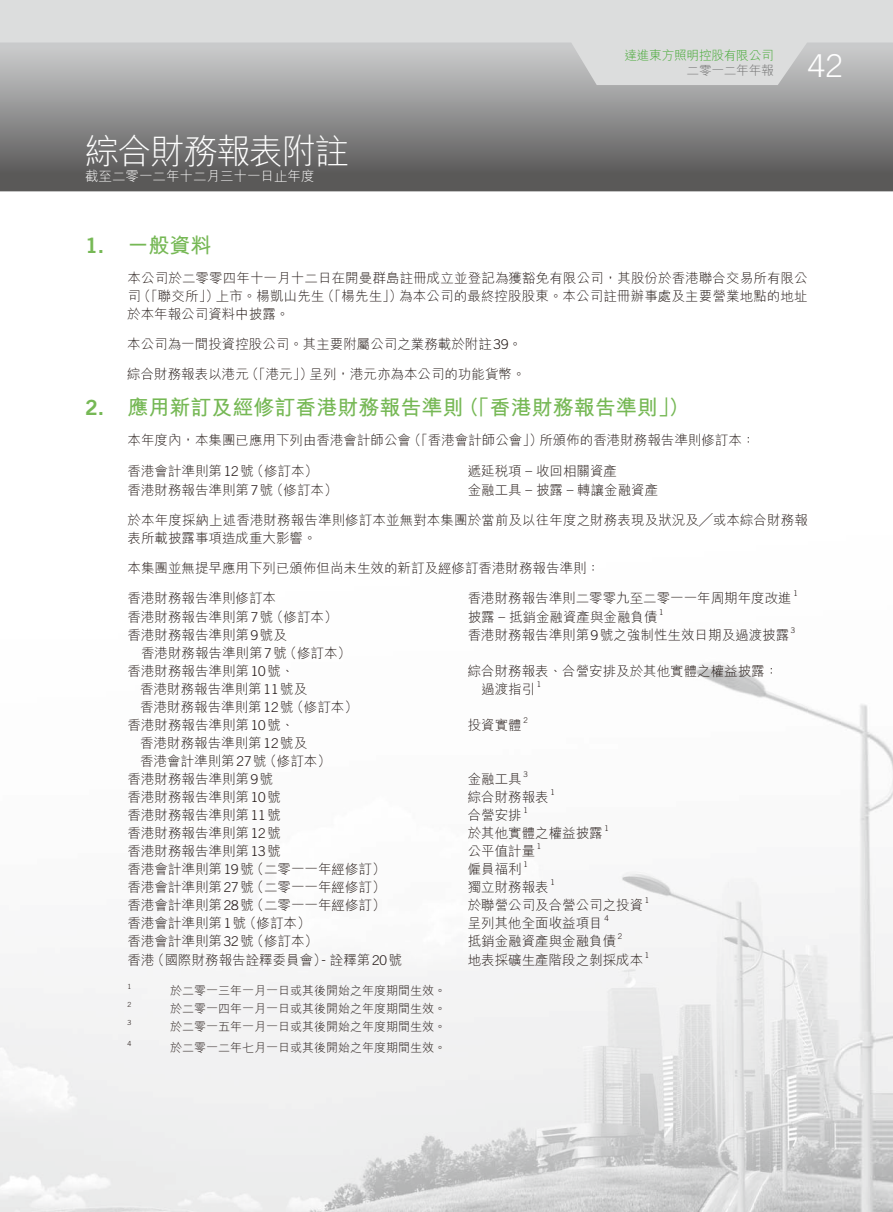
<style>
.page{position:relative;width:893px;height:1212px;background:#fff}
.page>*{position:absolute;margin:0;border:0;box-sizing:border-box;transform-origin:0 0}
.t1{font:300 34.5px "M Hei HK";letter-spacing:-.05em;color:#fff}
.t2{font:300 31.5px "Trade Gothic LT Std";color:#fff}
.t3{font:700 21px "M Hei HK";color:#76b855}
.t4{font:21px "Trade Gothic LT Std Bd 2";color:#76b855}
.t5{font:300 13.5px/18px "M Hei HK";color:#231916}
.t6{font:300 13.5px "M Hei HK";color:#fff}
.t7{font:300 12.75px "M Hei HK";letter-spacing:-.025em;color:#42a832}
.t8{font:300 12.75px "M Hei HK";letter-spacing:-.025em;color:#727272}
.t9{font:300 12px "M Hei HK";color:#231916}
.t10{font:300 7.8px "Trade Gothic LT Std";color:#231916}
.t11{font:300 7.05px "Trade Gothic LT Std";color:#231916}
.s1{font-family:"Trade Gothic LT Std"}
</style>
<div class="page">
<img style="left:0;top:191px;width:893px;height:1021px">
<div style="left:0;top:0;width:893px;height:128px;background:#dcdddd"></div>
<svg style="left:0;top:43px;width:893px;height:148px;background:#909090"></svg>
<h1 class="t1" style="left:85px;top:133px;width:265px">綜合財務報表附註</h1>
<p class="t6" style="left:85px;top:169px;width:231px">截至二零一二年十二月三十一日止年度</p>
<h3 class="t4" style="left:85px;top:232px;width:21px">1.</h3>
<h3 class="t3" style="left:128px;top:230px;width:85px">一般資料</h3>
<p class="t7" style="left:624px;top:49px;width:151px">達進東方照明控股有限公司</p>
<p class="t8" style="left:687px;top:64px;width:89px">二零一二年年報</p>
<h2 class="t2" style="left:808px;top:47px;width:37px">42</h2>
<h3 class="t4" style="left:85px;top:394px;width:21px">2.</h3>
<p class="t5" style="left:128px;top:269px;width:682px;text-align:right">本公司於二零零四年十一月十二日在開曼群島註冊成立並登記為獲豁免有限公司，其股份於香港聯合交易所有限公為本公司的最終控股股東。本公司註冊辦事處及主要營業地點的地址</p>
<p class="t5" style="left:138px;top:287px;width:83px">（「聯交所」）</p>
<p class="t5" style="left:321px;top:287px;width:83px">（「楊先生」）</p>
<p class="t5" style="left:216px;top:287px;width:110px">上市。楊凱山先生</p>
<p class="t5" style="left:127px;top:287px;width:163px">司<br>於本年報公司資料中披露。</p>
<p class="t5" style="left:127px;top:335px;width:396px">本公司為一間投資控股公司。其主要附屬公司之業務載於附註<span class="s1">39</span>。</p>
<p class="t5" style="left:310px;top:365px;width:217px">呈列，港元亦為本公司的功能貨幣。</p>
<p class="t5" style="left:245px;top:365px;width:69px">（「港元」）</p>
<p class="t5" style="left:127px;top:365px;width:123px">綜合財務報表以港元</p>
<h3 class="t3" style="left:128px;top:392px;width:337px">應用新訂及經修訂香港財務報告準則</h3>
<h3 class="t3" style="left:458px;top:392px;width:232px">（「香港財務報告準則 (「</h3>
<p class="t5" style="left:128px;top:431px;width:285px">本年度內，本集團已應用下列由香港會計師公會</p>
<p class="t5" style="left:408px;top:431px;width:136px">（「香港會計師公會」）</p>
<p class="t5" style="left:539px;top:431px;width:217px">所頒佈的香港財務報告準則修訂本：</p>
<p class="t5" style="left:251px;top:462px;width:69px">（修訂本）</p>
<p class="t5" style="left:128px;top:462px;width:128px">香港會計準則第<span class="s1">12</span>號</p>
<p class="t5" style="left:468px;top:462px;width:151px">遞延稅項 <span class="s1">–</span> 收回相關資產</p>
<p class="t5" style="left:270px;top:481px;width:69px">（修訂本）</p>
<p class="t5" style="left:128px;top:481px;width:147px">香港財務報告準則第<span class="s1">7</span>號</p>
<p class="t5" style="left:128px;top:511px;width:682px">於本年度採納上述香港財務報告準則修訂本並無對本集團於當前及以往年度之財務表現及狀況及╱或本綜合財務報表所載披露事項造成重大影響。</p>
<p class="t5" style="left:128px;top:559px;width:474px">本集團並無提早應用下列已頒佈但尚未生效的新訂及經修訂香港財務報告準則：</p>
<p class="t10" style="left:793px;top:589px;width:6px">1</p>
<p class="t5" style="left:468px;top:481px;width:192px">金融工具 <span class="s1">–</span> 披露 <span class="s1">–</span> 轉讓金融資產</p>
<p class="t5" style="left:468px;top:589px;width:326px">香港財務報告準則二零零九至二零一一年周期年度改進</p>
<p class="t5" style="left:128px;top:589px;width:150px">香港財務報告準則修訂本</p>
<p class="t5" style="left:270px;top:607px;width:69px">（修訂本）</p>
<p class="t5" style="left:128px;top:607px;width:147px">香港財務報告準則第<span class="s1">7</span>號</p>
<p class="t5" style="left:284px;top:625px;width:69px;text-indent:-156px">香港財務報告準則第<span class="s1">9</span>號及<br>（修訂本(</p>
<p class="t5" style="left:141px;top:643px;width:147px">香港財務報告準則第<span class="s1">7</span>號</p>
<p class="t5" style="left:128px;top:661px;width:168px">香港財務報告準則第<span class="s1">10</span>號、</p>
<p class="t5" style="left:290px;top:679px;width:69px;text-indent:-150px">香港財務報告準則第<span class="s1">11</span>號及<br>（修訂本(</p>
<p class="t5" style="left:140px;top:697px;width:155px">香港財務報告準則第<span class="s1">12</span>號</p>
<p class="t5" style="left:128px;top:715px;width:168px">香港財務報告準則第<span class="s1">10</span>號、</p>
<p class="t5" style="left:140px;top:733px;width:168px">香港財務報告準則第<span class="s1">12</span>號及</p>
<p class="t5" style="left:263px;top:751px;width:69px">（修訂本(</p>
<p class="t5" style="left:140px;top:751px;width:128px">香港會計準則第<span class="s1">27</span>號</p>
<p class="t5" style="left:128px;top:769px;width:147px">香港財務報告準則第<span class="s1">9</span>號</p>
<p class="t5" style="left:128px;top:787px;width:155px">香港財務報告準則第<span class="s1">10</span>號</p>
<p class="t5" style="left:128px;top:805px;width:155px">香港財務報告準則第<span class="s1">11</span>號</p>
<p class="t5" style="left:128px;top:823px;width:155px">香港財務報告準則第<span class="s1">12</span>號</p>
<p class="t5" style="left:128px;top:841px;width:155px">香港財務報告準則第<span class="s1">13</span>號</p>
<p class="t5" style="left:251px;top:859px;width:136px">（二零一一年經修訂）</p>
<p class="t5" style="left:128px;top:859px;width:128px">香港會計準則第<span class="s1">19</span>號</p>
<p class="t5" style="left:251px;top:877px;width:136px">（二零一一年經修訂）</p>
<p class="t5" style="left:128px;top:877px;width:128px">香港會計準則第<span class="s1">27</span>號</p>
<p class="t5" style="left:251px;top:895px;width:136px">（二零一一年經修訂）</p>
<p class="t5" style="left:128px;top:895px;width:128px">香港會計準則第<span class="s1">28</span>號</p>
<p class="t5" style="left:243px;top:913px;width:69px">（修訂本）</p>
<p class="t5" style="left:128px;top:913px;width:120px">香港會計準則第<span class="s1">1</span>號</p>
<p class="t5" style="left:251px;top:931px;width:69px">（修訂本）</p>
<p class="t5" style="left:128px;top:931px;width:128px">香港會計準則第<span class="s1">32</span>號</p>
<p class="t5" style="left:151px;top:950px;width:177px">（國際財務報告詮釋委員會）</p>
<p class="t5" style="left:322px;top:950px;width:82px"><span class="s1">-</span> 詮釋第<span class="s1">20</span>號</p>
<p class="t5" style="left:128px;top:950px;width:28px">香港</p>
<p class="t11" style="left:128px;top:982px;width:5px">1</p>
<p class="t9" style="left:170px;top:984px;width:277px">於二零一三年一月一日或其後開始之年度期間生效。</p>
<p class="t11" style="left:128px;top:1000px;width:5px">2</p>
<p class="t9" style="left:170px;top:1002px;width:277px">於二零一四年一月一日或其後開始之年度期間生效。</p>
<p class="t11" style="left:128px;top:1018px;width:5px">3</p>
<p class="t9" style="left:170px;top:1020px;width:277px">於二零一五年一月一日或其後開始之年度期間生效。</p>
<p class="t11" style="left:128px;top:1039px;width:5px">4</p>
<p class="t9" style="left:170px;top:1041px;width:277px">於二零一二年七月一日或其後開始之年度期間生效。</p>
<p class="t10" style="left:659px;top:608px;width:6px">1</p>
<p class="t5" style="left:468px;top:607px;width:191px">披露 <span class="s1">–</span> 抵銷金融資產與金融負債</p>
<p class="t10" style="left:791px;top:626px;width:6px">3</p>
<p class="t5" style="left:468px;top:625px;width:323px">香港財務報告準則第 <span class="s1">9</span>號之強制性生效日期及過渡披露</p>
<p class="t5" style="left:468px;top:661px;width:312px">綜合財務報表、合營安排及於其他實體之權益披露：</p>
<p class="t10" style="left:537px;top:680px;width:6px">1</p>
<p class="t5" style="left:481px;top:679px;width:55px">過渡指引</p>
<p class="t10" style="left:523px;top:716px;width:6px">2</p>
<p class="t5" style="left:468px;top:715px;width:55px">投資實體</p>
<p class="t10" style="left:523px;top:770px;width:6px">3</p>
<p class="t5" style="left:468px;top:769px;width:55px">金融工具</p>
<p class="t10" style="left:550px;top:788px;width:6px">1</p>
<p class="t5" style="left:468px;top:787px;width:82px">綜合財務報表</p>
<p class="t10" style="left:523px;top:806px;width:6px">1</p>
<p class="t5" style="left:468px;top:805px;width:55px">合營安排</p>
<p class="t10" style="left:604px;top:824px;width:6px">1</p>
<p class="t5" style="left:468px;top:823px;width:136px">於其他實體之權益披露</p>
<p class="t10" style="left:537px;top:842px;width:6px">1</p>
<p class="t5" style="left:468px;top:841px;width:69px">公平值計量</p>
<p class="t10" style="left:523px;top:860px;width:6px">1</p>
<p class="t5" style="left:468px;top:859px;width:55px">僱員福利</p>
<p class="t10" style="left:550px;top:878px;width:6px">1</p>
<p class="t5" style="left:468px;top:877px;width:82px">獨立財務報表</p>
<p class="t10" style="left:645px;top:896px;width:6px">1</p>
<p class="t5" style="left:468px;top:895px;width:177px">於聯營公司及合營公司之投資</p>
<p class="t10" style="left:604px;top:914px;width:6px">4</p>
<p class="t5" style="left:468px;top:913px;width:136px">呈列其他全面收益項目</p>
<p class="t10" style="left:618px;top:932px;width:6px">2</p>
<p class="t5" style="left:468px;top:931px;width:150px">抵銷金融資產與金融負債</p>
<p class="t10" style="left:645px;top:950px;width:6px">1</p>
<p class="t5" style="left:468px;top:950px;width:177px">地表採礦生產階段之剝採成本</p>
</div>
